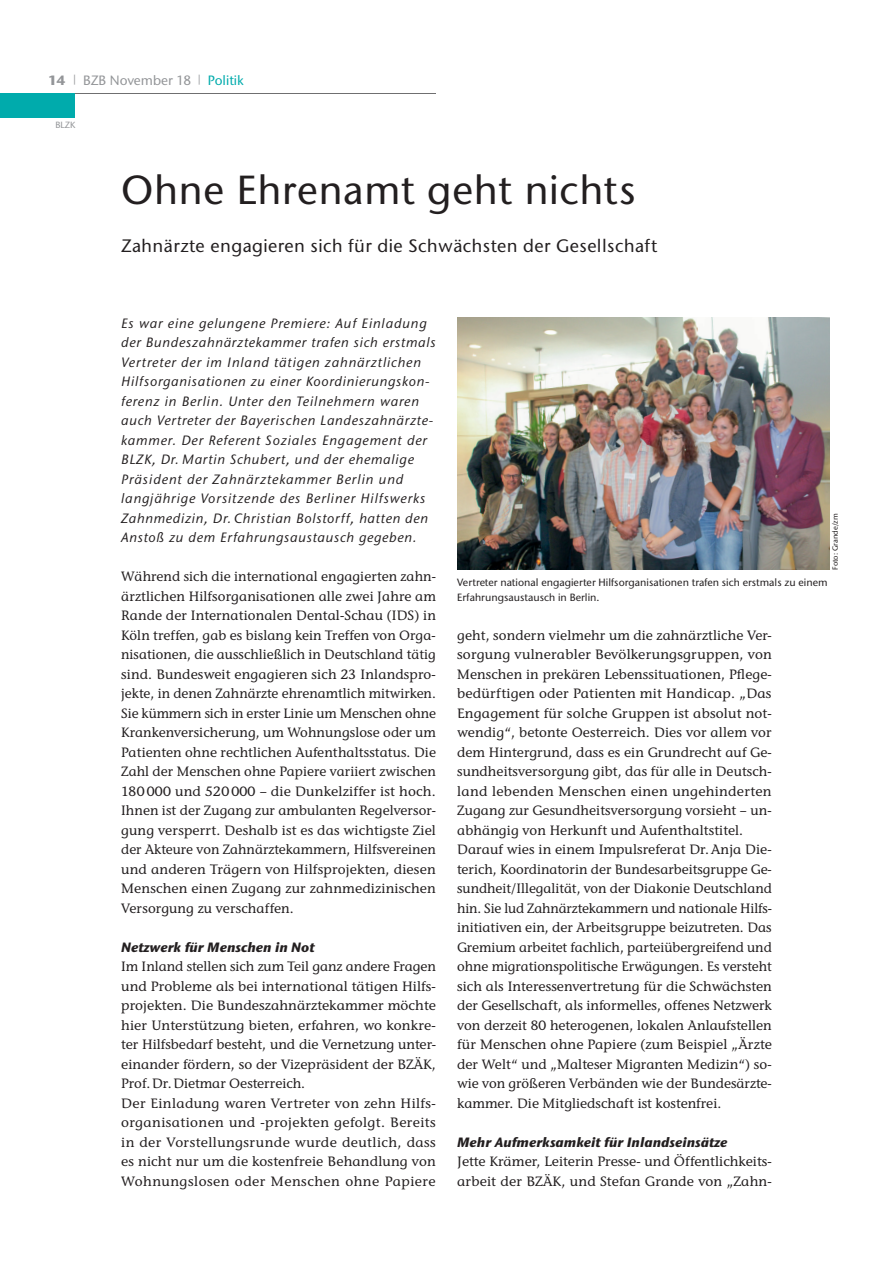
<style>
.page{position:relative;width:893px;height:1263px;background:#fff}
.page>*{position:absolute;margin:0;border:0;box-sizing:border-box;transform-origin:0 0}
.t1{font:500 40.5px "Stone Sans ITC Std";letter-spacing:.02em;color:#231f20}
.t2{font:500 18px "Stone Sans ITC Std";letter-spacing:.025em;color:#231f20}
.t3{font:500 13.5px/19.5px "Stone Inf ITC Std";letter-spacing:.005em;color:#231f20}
.t4{font:italic 500 13.5px/19.5px "Stone Sans ITC Std";letter-spacing:.05em;color:#231f20}
.t5{font:italic 700 13.5px "Stone Sans ITC Std";color:#231f20}
.t6{font:500 13.5px "Stone Sans ITC Std";color:#939598}
.t7{font:500 13.5px "Stone Sans ITC Std";color:#00abac}
.t8{font:700 13.5px "Stone Sans ITC Std";color:#939598}
.t9{font:500 10.5px/15px "Stone Sans ITC Std";color:#231f20}
.t10{font:500 9px "Stone Sans ITC Std";color:#939598}
.t11{font:500 7.5px "Stone Sans ITC Std";color:#231f20}
</style>
<div class="page">
<img style="left:457px;top:318px;width:372px;height:251px">
<hr style="left:0;top:94px;width:436px;height:1px;background:#6f6f70">
<div style="left:0;top:94px;width:75px;height:24px;background:#00abac"></div>
<p class="t8" style="left:48px;top:75px;width:19px">14</p>
<p class="t7" style="left:198px;top:75px;width:47px"><sup>|</sup> Politik</p>
<p class="t10" style="left:55px;top:121px;width:22px">BLZK</p>
<p class="t6" style="left:74px;top:75px;width:119px"><sup>|</sup> BZB November 18</p>
<h1 class="t1" style="left:121px;top:174px;width:516px">Ohne Ehrenamt geht nichts</h1>
<h2 class="t2" style="left:121px;top:238px;width:537px">Zahnärzte engagieren sich für die Schwächsten der Gesellschaft</h2>
<p class="t4" style="left:121px;top:315px;width:316px">Es war eine gelungene Premiere: Auf Einladung der Bundeszahnärztekammer trafen sich erstmals Vertreter der im Inland tätigen zahnärztlichen Hilfsorganisationen zu einer Koordinierungskon&shy;ferenz in Berlin. Unter den Teilnehmern waren auch Vertreter der Bayerischen Landeszahnärzte&shy;kammer. Der Referent Soziales Engagement der BLZK, Dr. Martin Schubert, und der ehemalige Präsident der Zahnärztekammer Berlin und langjährige Vorsitzende des Berliner Hilfswerks Zahnmedizin, Dr. Christian Bolstorff, hatten den Anstoß zu dem Erfahrungsaustausch gegeben.</p>
<p class="t3" style="left:121px;top:568px;width:316px;text-align:justify">Während sich die international engagierten zahn&shy;ärztlichen Hilfsorganisationen alle zwei Jahre am Rande der Internationalen Dental-Schau (IDS) in Köln treffen, gab es bislang kein Treffen von Orga&shy;nisationen, die ausschließlich in Deutschland tätig sind. Bundesweit engagieren sich 23 Inlandspro&shy;jekte, in denen Zahnärzte ehrenamtlich mitwirken.<br>Sie kümmern sich in erster Linie um Menschen ohne Krankenversicherung, um Wohnungslose oder um Patienten ohne rechtlichen Aufenthaltsstatus. Die Zahl der Menschen ohne Papiere variiert zwischen 180 000 und 520 000 – die Dunkelziffer ist hoch.<br>Ihnen ist der Zugang zur ambulanten Regelversor&shy;gung versperrt. Deshalb ist es das wichtigste Ziel der Akteure von Zahnärztekammern, Hilfsvereinen und anderen Trägern von Hilfsprojekten, diesen Menschen einen Zugang zur zahnmedizinischen Versorgung zu verschaffen.</p>
<p class="t5" style="left:121px;top:942px;width:195px">Netzwerk für Menschen in Not</p>
<p class="t3" style="left:121px;top:958px;width:316px">Im Inland stellen sich zum Teil ganz andere Fragen und Probleme als bei international tätigen Hilfs&shy;projekten. Die Bundeszahnärztekammer möchte hier Unterstützung bieten, erfahren, wo konkre&shy;ter Hilfsbedarf besteht, und die Vernetzung unter&shy;einander fördern, so der Vizepräsident der BZÄK, Prof. Dr. Dietmar Oesterreich.<br>Der Einladung waren Vertreter von zehn Hilfs&shy;organisationen und -projekten gefolgt. Bereits in der Vorstellungsrunde wurde deutlich, dass es nicht nur um die kostenfreie Behandlung von Wohnungslosen oder Menschen ohne Papiere</p>
<p class="t11" style="left:832px;top:570px;width:58px;rotate:-90deg">Foto: Grande/zm</p>
<p class="t9" style="left:457px;top:576px;width:372px">Vertreter national engagierter Hilfsorganisationen trafen sich erstmals zu einem<br>Erfahrungsaustausch in Berlin.</p>
<p class="t3" style="left:457px;top:627px;width:316px">geht, sondern vielmehr um die zahnärztliche Ver&shy;sorgung vulnerabler Bevölkerungsgruppen, von Menschen in prekären Lebenssituationen, Pflege&shy;bedürftigen oder Patienten mit Handicap. „Das Engagement für solche Gruppen ist absolut not&shy;wendig“, betonte Oesterreich. Dies vor allem vor dem Hintergrund, dass es ein Grundrecht auf Ge&shy;sundheitsversorgung gibt, das für alle in Deutsch&shy;land lebenden Menschen einen ungehinderten Zugang zur Gesundheitsversorgung vorsieht – un&shy;abhängig von Herkunft und Aufenthaltstitel.<br>Darauf wies in einem Impulsreferat Dr. Anja Die&shy;terich, Koordinatorin der Bundesarbeitsgruppe Ge&shy;sundheit/Illegalität, von der Diakonie Deutschland hin. Sie lud Zahnärztekammern und nationale Hilfs&shy;initiativen ein, der Arbeitsgruppe beizutreten. Das Gremium arbeitet fachlich, parteiübergreifend und ohne migrationspolitische Erwägungen. Es versteht sich als Interessenvertretung für die Schwächsten der Gesellschaft, als informelles, offenes Netzwerk von derzeit 80 heterogenen, lokalen Anlaufstellen für Menschen ohne Papiere (zum Beispiel „Ärzte der Welt“ und „Malteser Migranten Medizin“) so&shy;wie von größeren Verbänden wie der Bundesärzte&shy;kammer. Die Mitgliedschaft ist kostenfrei.</p>
<p class="t5" style="left:457px;top:1137px;width:272px">Mehr Aufmerksamkeit für Inlandseinsätze</p>
<p class="t3" style="left:457px;top:1153px;width:316px">Jette Krämer, Leiterin Presse- und Öffentlichkeits&shy;arbeit der BZÄK, und Stefan Grande von „Zahn-</p>
</div>
